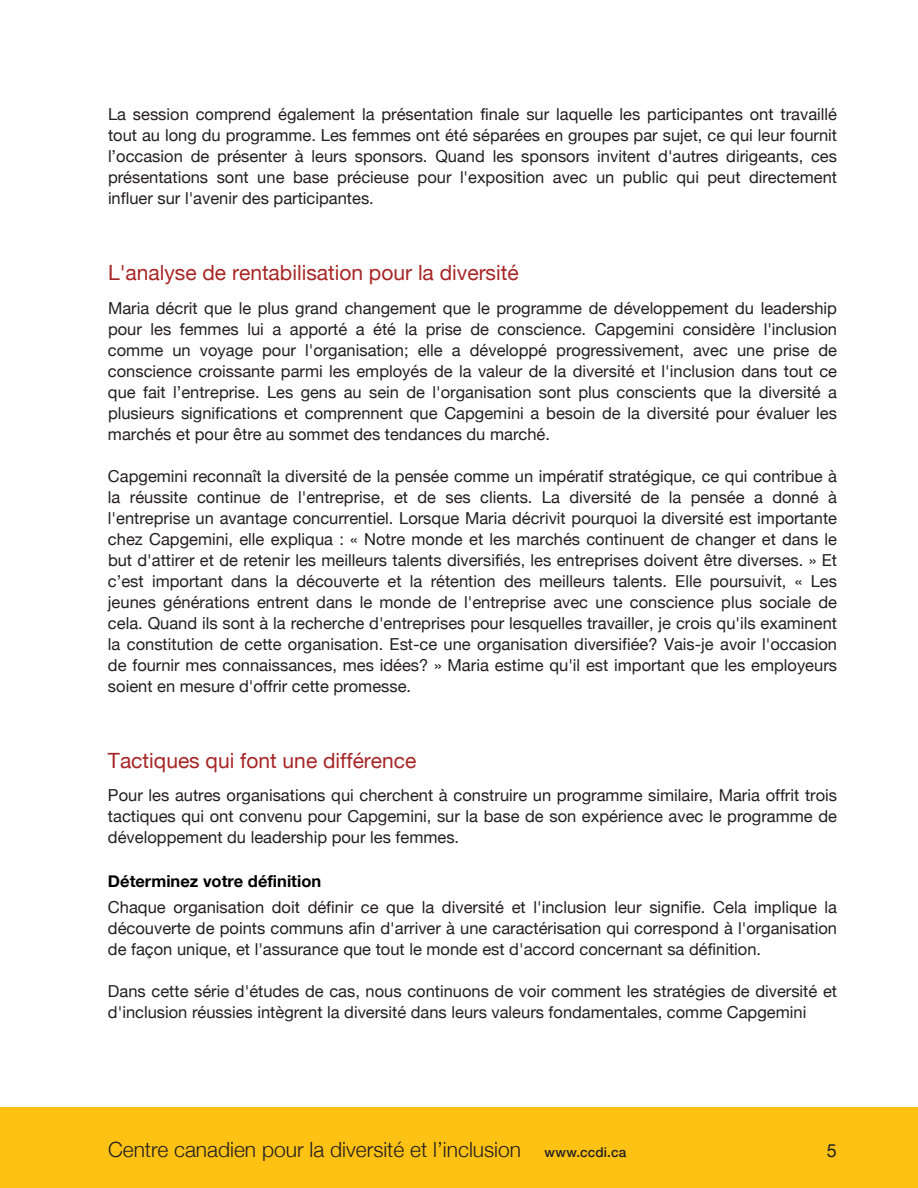
<style>
.page{position:relative;width:918px;height:1188px;background:#fff}
.page>*{position:absolute;margin:0;border:0;box-sizing:border-box;transform-origin:0 0}
.Text{font:21px "Helvetica Neue";color:#a82626}
.t1{font:300 21px "Helvetica Neue";color:#231f20}
.t2{font:18px "Helvetica Neue";color:#231f20}
.Text-2{font:16.5px/21px "Helvetica Neue";color:#231f20;text-align:justify}
.s1{font-weight:700;color:#000}
.s2{font-weight:500;font-size:13.5px}
</style>
<div class="page">
<div style="left:0;top:1107px;width:918px;height:81px;background:#fec214"></div>
<p class="Text-2" style="left:108px;top:104px;width:731px">La session comprend également la présentation finale sur laquelle les participantes ont travaillé tout au long du programme. Les femmes ont été séparées en groupes par sujet, ce qui leur fournit l’occasion de présenter à leurs sponsors. Quand les sponsors invitent d'autres dirigeants, ces présentations sont une base précieuse pour l'exposition avec un public qui peut directement influer sur l'avenir des participantes.</p>
<p class="Text" style="left:108px;top:260px;width:412px">L'analyse de rentabilisation pour la diversité</p>
<p class="Text-2" style="left:108px;top:297px;width:731px">Maria décrit que le plus grand changement que le programme de développement du leadership pour les femmes lui a apporté a été la prise de conscience. Capgemini considère l'inclusion comme un voyage pour l'organisation; elle a développé progressivement, avec une prise de conscience croissante parmi les employés de la valeur de la diversité et l'inclusion dans tout ce que fait l’entreprise. Les gens au sein de l'organisation sont plus conscients que la diversité a plusieurs significations et comprennent que Capgemini a besoin de la diversité pour évaluer les marchés et pour être au sommet des tendances du marché.</p>
<p class="Text-2" style="left:108px;top:465px;width:731px">Capgemini reconnaît la diversité de la pensée comme un impératif stratégique, ce qui contribue à la réussite continue de l'entreprise, et de ses clients. La diversité de la pensée a donné à l'entreprise un avantage concurrentiel. Lorsque Maria décrivit pourquoi la diversité est importante chez Capgemini, elle expliqua : « Notre monde et les marchés continuent de changer et dans le but d'attirer et de retenir les meilleurs talents diversifiés, les entreprises doivent être diverses. » Et c’est important dans la découverte et la rétention des meilleurs talents. Elle poursuivit, « Les jeunes générations entrent dans le monde de l'entreprise avec une conscience plus sociale de cela. Quand ils sont à la recherche d'entreprises pour lesquelles travailler, je crois qu'ils examinent la constitution de cette organisation. Est-ce une organisation diversifiée? Vais-je avoir l'occasion de fournir mes connaissances, mes idées? » Maria estime qu'il est important que les employeurs soient en mesure d'offrir cette promesse.</p>
<p class="Text" style="left:108px;top:748px;width:310px">Tactiques qui font une différence</p>
<p class="Text-2" style="left:108px;top:785px;width:731px">Pour les autres organisations qui cherchent à construire un programme similaire, Maria offrit trois tactiques qui ont convenu pour Capgemini, sur la base de son expérience avec le programme de développement du leadership pour les femmes.</p>
<p class="Text-2" style="left:108px;top:868px;width:731px;line-height:25.7px"><span class="s1">Déterminez votre définition<br></span>Chaque organisation doit définir ce que la diversité et l'inclusion leur signifie. Cela implique la</p>
<p class="Text-2" style="left:108px;top:917px;width:731px">découverte de points communs afin d'arriver à une caractérisation qui correspond à l'organisation de façon unique, et l'assurance que tout le monde est d'accord concernant sa définition.</p>
<p class="Text-2" style="left:108px;top:980px;width:731px">Dans cette série d'études de cas, nous continuons de voir comment les stratégies de diversité et d'inclusion réussies intègrent la diversité dans leurs valeurs fondamentales, comme Capgemini</p>
<p class="t1" style="left:108px;top:1133px;width:520px">Centre canadien pour la diversité et l’inclusion <span class="s2">www.ccdi.ca</span></p>
<p class="t2" style="left:827px;top:1139px;width:12px">5</p>
</div>
